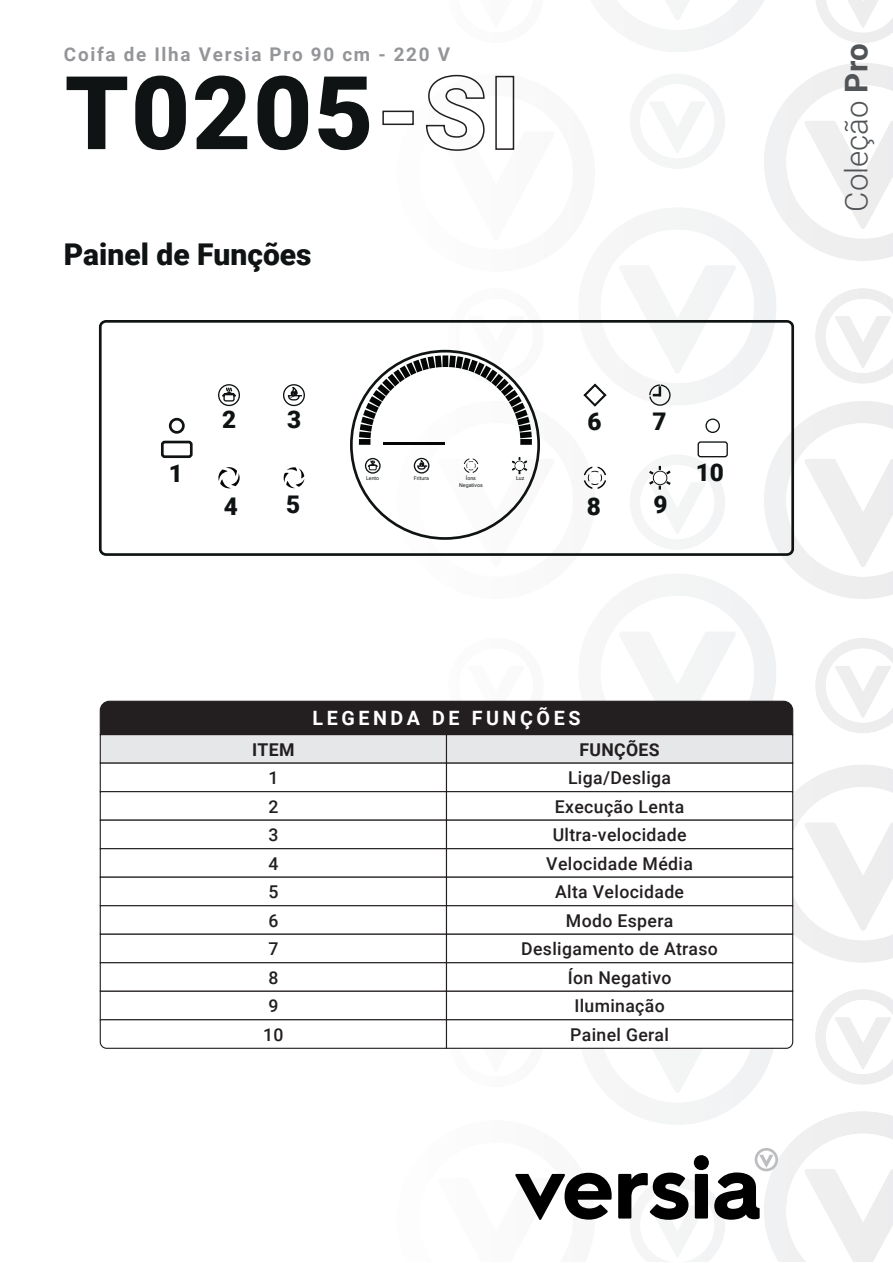
<style>
.page{position:relative;width:893px;height:1263px;background:#fff}
.page>*{position:absolute;margin:0;border:0;box-sizing:border-box;transform-origin:0 0}
.t1{font:900 102px "Roboto";letter-spacing:.02em;color:#0f1314}
.t2{font:300 31.35px "Roboto";color:#505457}
.t3{font:900 30px "Roboto";color:#0f1314}
.t4{font:900 24.3px "Roboto";color:#0f1314}
.t5{font:700 19.8px "Roboto";letter-spacing:.18em;color:#fff}
.t6{font:700 18.9px "Roboto";letter-spacing:.09em;color:#939598}
.t7{font:500 17.7px/28.5px "Roboto";letter-spacing:.02em;color:#231f20}
.t8{font:700 17.7px "Roboto";letter-spacing:.02em;color:#231f20}
.t9{font:5.25px/6.3px "Roboto";color:#0f1314;text-align:center}
.s1{font-weight:700}
</style>
<div class="page">
<svg style="left:397px;top:0;width:496px;height:406px"></svg>
<svg style="left:515px;top:1111px;width:378px;height:151px"></svg>
<div style="left:99px;top:320px;width:695px;height:236px;border:3px solid #0f1314;border-radius:6px"></div>
<svg style="left:218px;top:467px;width:22px;height:21px"></svg>
<svg style="left:283px;top:467px;width:21px;height:22px"></svg>
<svg style="left:650px;top:466px;width:20px;height:23px"></svg>
<svg style="left:648px;top:384px;width:23px;height:22px"></svg>
<svg style="left:584px;top:467px;width:22px;height:22px"></svg>
<svg style="left:219px;top:385px;width:20px;height:20px"></svg>
<div style="left:218px;top:384px;width:22px;height:22px;border:1px solid #0f1314;border-radius:50%"></div>
<svg style="left:221px;top:386px;width:16px;height:16px"></svg>
<svg style="left:284px;top:385px;width:20px;height:20px"></svg>
<div style="left:283px;top:384px;width:22px;height:22px;border:1px solid #0f1314;border-radius:50%"></div>
<svg style="left:287px;top:386px;width:15px;height:15px"></svg>
<svg style="left:584px;top:384px;width:21px;height:22px"></svg>
<svg style="left:359px;top:355px;width:173px;height:90px"></svg>
<svg style="left:366px;top:459px;width:14px;height:14px"></svg>
<div style="left:365px;top:458px;width:16px;height:16px;border:1px solid #0f1314;border-radius:50%"></div>
<svg style="left:367px;top:459px;width:11px;height:11px"></svg>
<div style="left:414px;top:458px;width:15px;height:15px;border:1px solid #0f1314;border-radius:50%"></div>
<svg style="left:416px;top:460px;width:11px;height:10px"></svg>
<svg style="left:512px;top:458px;width:15px;height:16px"></svg>
<svg style="left:464px;top:458px;width:14px;height:15px"></svg>
<hr style="left:383px;top:442px;width:62px;height:3px;background:#040606">
<div style="left:169px;top:418px;width:16px;height:16px;border:3px solid #0f1314;border-radius:50%"></div>
<div style="left:161px;top:441px;width:32px;height:17px;border:3px solid #0f1314;border-radius:2px"></div>
<div style="left:705px;top:418px;width:15px;height:15px;border:1px solid #0f1314;border-radius:50%"></div>
<div style="left:698px;top:441px;width:30px;height:16px;border:1px solid #0f1314;border-radius:2px"></div>
<div style="left:100px;top:734px;width:347px;height:30px;background:#e6e7e9"></div>
<div style="left:446px;top:734px;width:347px;height:30px;background:#e6e7e9"></div>
<div style="left:100px;top:762px;width:347px;height:30px;background:#fff;border:1px solid #231f20"></div>
<div style="left:446px;top:762px;width:347px;height:30px;background:#fff;border:1px solid #231f20"></div>
<div style="left:100px;top:791px;width:347px;height:30px;background:#fff;border:1px solid #231f20"></div>
<div style="left:446px;top:791px;width:347px;height:30px;background:#fff;border:1px solid #231f20"></div>
<div style="left:100px;top:820px;width:347px;height:29px;background:#fff;border:1px solid #231f20"></div>
<div style="left:446px;top:820px;width:347px;height:29px;background:#fff;border:1px solid #231f20"></div>
<div style="left:100px;top:848px;width:347px;height:30px;background:#fff;border:1px solid #231f20"></div>
<div style="left:446px;top:848px;width:347px;height:30px;background:#fff;border:1px solid #231f20"></div>
<div style="left:100px;top:877px;width:347px;height:29px;background:#fff;border:1px solid #231f20"></div>
<div style="left:446px;top:877px;width:347px;height:29px;background:#fff;border:1px solid #231f20"></div>
<div style="left:100px;top:905px;width:347px;height:30px;background:#fff;border:1px solid #231f20"></div>
<div style="left:446px;top:905px;width:347px;height:30px;background:#fff;border:1px solid #231f20"></div>
<div style="left:100px;top:934px;width:347px;height:29px;background:#fff;border:1px solid #231f20"></div>
<div style="left:446px;top:934px;width:347px;height:29px;background:#fff;border:1px solid #231f20"></div>
<div style="left:100px;top:962px;width:347px;height:30px;background:#fff;border:1px solid #231f20"></div>
<div style="left:446px;top:962px;width:347px;height:30px;background:#fff;border:1px solid #231f20"></div>
<div style="left:100px;top:991px;width:347px;height:29px;background:#fff;border:1px solid #231f20"></div>
<div style="left:446px;top:991px;width:347px;height:29px;background:#fff;border:1px solid #231f20"></div>
<svg style="left:99px;top:1019px;width:695px;height:30px"></svg>
<div style="left:99px;top:700px;width:695px;height:35px;background:#231f20"></div>
<div style="left:382px;top:111px;width:32px;height:14px;border:2px solid #231f20"></div>
<svg style="left:425px;top:74px;width:60px;height:78px"></svg>
<div style="left:495px;top:76px;width:19px;height:74px;border:2px solid #231f20"></div>
<p class="t6" style="left:64px;top:46px;width:388px">Coifa de Ilha Versia Pro 90 cm - 220 V</p>
<h1 class="t1" style="left:65px;top:72px;width:310px">T0205</h1>
<h3 class="t3" style="left:64px;top:242px;width:249px">Painel de Funções</h3>
<h3 class="t4" style="left:222px;top:410px;width:16px">2</h3>
<h3 class="t4" style="left:287px;top:410px;width:16px">3</h3>
<h3 class="t4" style="left:169px;top:464px;width:16px">1</h3>
<p class="t9" style="left:516px;top:476px;width:10px">Luz</p>
<p class="t9" style="left:366px;top:476px;width:15px">Lento</p>
<p class="t9" style="left:414px;top:476px;width:17px">Fritura</p>
<p class="t9" style="left:459px;top:476px;width:25px">Íons<br>Negativos</p>
<h3 class="t4" style="left:224px;top:496px;width:16px">4</h3>
<h3 class="t4" style="left:286px;top:495px;width:16px">5</h3>
<h3 class="t4" style="left:588px;top:411px;width:16px">6</h3>
<h3 class="t4" style="left:653px;top:411px;width:16px">7</h3>
<h3 class="t4" style="left:587px;top:496px;width:16px">8</h3>
<h3 class="t4" style="left:653px;top:494px;width:16px">9</h3>
<h3 class="t4" style="left:696px;top:463px;width:30px">10</h3>
<p class="t5" style="left:312px;top:710px;width:269px">LEGENDA DE FUNÇÕES</p>
<p class="t8" style="left:252px;top:742px;width:44px">ITEM</p>
<p class="t7" style="left:263px;top:765px;width:22px">1<br>2<br>3<br>4<br>5<br>6<br>7<br>8<br>9<br>10</p>
<p class="t8" style="left:579px;top:742px;width:82px">FUNÇÕES</p>
<p class="t7" style="left:521px;top:765px;width:198px;text-align:center">Liga/Desliga<br>Execução Lenta<br>Ultra-velocidade<br>Velocidade Média<br>Alta Velocidade<br>Modo Espera<br>Desligamento de Atraso<br>Íon Negativo<br>Iluminação<br>Painel Geral</p>
<h2 class="t2" style="left:844px;top:212px;width:170px;rotate:-90deg">Coleção <span class="s1">Pro</span></h2>
</div>
